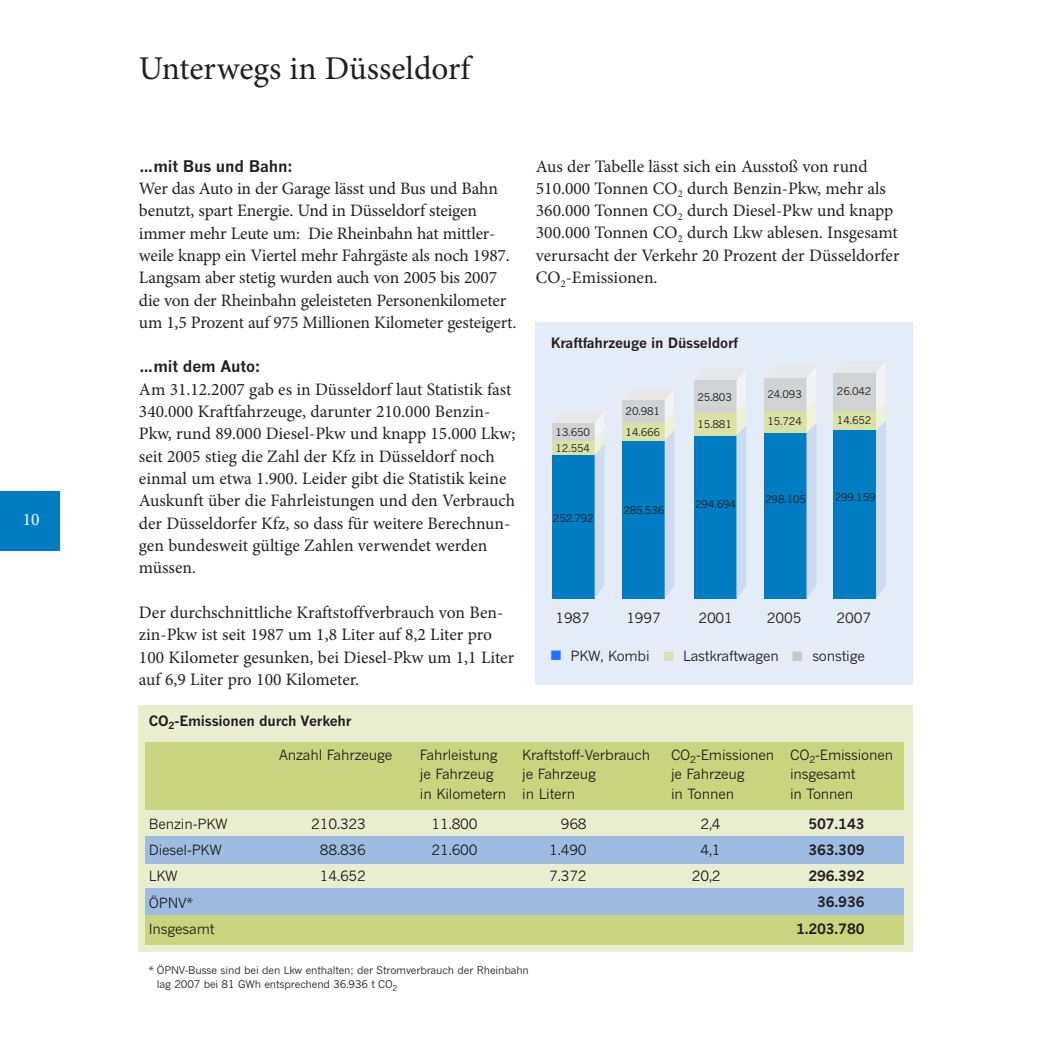
<style>
.page{position:relative;width:1042px;height:1042px;background:#fff}
.page>*{position:absolute;margin:0;border:0;box-sizing:border-box;transform-origin:0 0}
.t1{font:33.25px "Minion Pro";color:#231f20}
.t2{font:17.5px/22.4px "Minion Pro";letter-spacing:-.005em;color:#231f20}
.t3{font:17.5px "Minion Pro";color:#fff}
.t4{font:700 15.75px "News Gothic";letter-spacing:-.015em;color:#231f20}
.t5{font:15.75px "European Pi Three";color:#2471ff}
.t6{font:15.75px "European Pi Three";color:#dddeb4}
.t7{font:15.75px "European Pi Three";color:#c8c8c8}
.t8{font:14px/19.2px "News Gothic";letter-spacing:-.015em;color:#231f20}
.t9{font:700 14px "News Gothic";letter-spacing:-.015em;color:#231f20}
.t10{font:10.5px/14px "News Gothic";letter-spacing:-.015em;color:#231f20}
</style>
<div class="page">
<div style="left:0;top:491px;width:60px;height:60px;background:#007cc2"></div>
<div style="left:139px;top:704px;width:774px;height:247px;background:#eaeed0"></div>
<div style="left:145px;top:742px;width:759px;height:67px;background:#cad37d"></div>
<div style="left:145px;top:836px;width:759px;height:27px;background:#9ebce2"></div>
<div style="left:145px;top:888px;width:759px;height:27px;background:#9ebce2"></div>
<div style="left:145px;top:915px;width:759px;height:29px;background:#cad37d"></div>
<div style="left:536px;top:322px;width:377px;height:363px;background:#e4ecf7"></div>
<svg style="left:552px;top:411px;width:52px;height:187px;background:#4e9fcb"></svg>
<svg style="left:622px;top:388px;width:52px;height:211px;background:#50a0ca"></svg>
<svg style="left:694px;top:368px;width:52px;height:231px;background:#5ba5cb"></svg>
<svg style="left:764px;top:366px;width:52px;height:233px;background:#59a4cb"></svg>
<svg style="left:834px;top:361px;width:52px;height:238px;background:#5ba5cc"></svg>
<p class="t3" style="left:23px;top:512px;width:18px">10</p>
<h2 class="t1" style="left:139px;top:55px;width:333px">Unterwegs in Düsseldorf</h2>
<h3 class="t4" style="left:139px;top:160px;width:156px">…mit Bus und Bahn:</h3>
<p class="t2" style="left:139px;top:179px;width:379px">Wer das Auto in der Garage lässt und Bus und Bahn benutzt, spart Energie. Und in Düsseldorf steigen immer mehr Leute um: Die Rheinbahn hat mittler&shy;weile knapp ein Viertel mehr Fahrgäste als noch 1987.<br>Langsam aber stetig wurden auch von 2005 bis 2007 die von der Rheinbahn geleisteten Personenkilometer um 1,5 Prozent auf 975 Millionen Kilometer gesteigert.</p>
<h3 class="t4" style="left:139px;top:360px;width:123px">…mit dem Auto:</h3>
<p class="t2" style="left:139px;top:380px;width:378px">Am 31.12.2007 gab es in Düsseldorf laut Statistik fast 340.000 Kraftfahrzeuge, darunter 210.000 Benzin-Pkw, rund 89.000 Diesel-Pkw und knapp 15.000 Lkw; seit 2005 stieg die Zahl der Kfz in Düsseldorf noch einmal um etwa 1.900. Leider gibt die Statistik keine Auskunft über die Fahrleistungen und den Verbrauch der Düsseldorfer Kfz, so dass für weitere Berechnun&shy;gen bundesweit gültige Zahlen verwendet werden müssen.</p>
<p class="t2" style="left:139px;top:603px;width:377px">Der durchschnittliche Kraftstoffverbrauch von Ben&shy;zin-Pkw ist seit 1987 um 1,8 Liter auf 8,2 Liter pro 100 Kilometer gesunken, bei Diesel-Pkw um 1,1 Liter auf 6,9 Liter pro 100 Kilometer.</p>
<p class="t2" style="left:536px;top:156px;width:365px">Aus der Tabelle lässt sich ein Ausstoß von rund 510.000 Tonnen CO<sub>2</sub> durch Benzin-Pkw, mehr als 360.000 Tonnen CO<sub>2</sub> durch Diesel-Pkw und knapp 300.000 Tonnen CO<sub>2</sub> durch Lkw ablesen. Insgesamt verursacht der Verkehr 20 Prozent der Düsseldorfer CO<sub>2</sub>-Emissionen.</p>
<h4 class="t9" style="left:551px;top:337px;width:189px">Kraftfahrzeuge in Düsseldorf</h4>
<p class="t10" style="left:555px;top:426px;width:36px">13.650</p>
<p class="t10" style="left:555px;top:442px;width:36px">12.554</p>
<p class="t10" style="left:553px;top:512px;width:42px">252.792</p>
<p class="t10" style="left:625px;top:405px;width:36px">20.981</p>
<p class="t10" style="left:625px;top:426px;width:36px">14.666</p>
<p class="t10" style="left:623px;top:504px;width:42px">285.536</p>
<p class="t10" style="left:697px;top:391px;width:36px">25.803</p>
<p class="t10" style="left:767px;top:388px;width:36px">24.093</p>
<p class="t10" style="left:837px;top:385px;width:36px">26.042</p>
<p class="t10" style="left:697px;top:418px;width:36px">15.881</p>
<p class="t10" style="left:767px;top:415px;width:36px">15.724</p>
<p class="t10" style="left:837px;top:414px;width:36px">14.652</p>
<p class="t10" style="left:695px;top:498px;width:42px">294.694</p>
<p class="t10" style="left:765px;top:493px;width:42px">298.105</p>
<p class="t10" style="left:834px;top:491px;width:42px">299.159</p>
<p class="t8" style="left:555px;top:610px;width:36px">1987</p>
<p class="t8" style="left:626px;top:610px;width:36px">1997</p>
<p class="t8" style="left:698px;top:610px;width:36px">2001</p>
<p class="t8" style="left:767px;top:610px;width:36px">2005</p>
<p class="t8" style="left:836px;top:610px;width:36px">2007</p>
<p class="t8" style="left:570px;top:648px;width:81px">PKW, Kombi</p>
<p class="t5" style="left:551px;top:644px;width:12px">K</p>
<p class="t6" style="left:663px;top:645px;width:12px">K</p>
<p class="t7" style="left:792px;top:645px;width:12px">K</p>
<p class="t8" style="left:683px;top:648px;width:97px">Lastkraftwagen</p>
<p class="t8" style="left:812px;top:648px;width:54px">sonstige</p>
<h4 class="t9" style="left:149px;top:715px;width:204px">CO<sub>2</sub>-Emissionen durch Verkehr</h4>
<p class="t8" style="left:279px;top:747px;width:115px">Anzahl Fahrzeuge</p>
<p class="t8" style="left:420px;top:747px;width:88px">Fahrleistung je Fahrzeug in Kilometern</p>
<p class="t8" style="left:522px;top:747px;width:129px">Kraftstoff-Verbrauch je Fahrzeug<br>in Litern</p>
<p class="t8" style="left:671px;top:747px;width:105px">CO<sub>2</sub>-Emissionen je Fahrzeug<br>in Tonnen</p>
<p class="t8" style="left:790px;top:747px;width:105px">CO<sub>2</sub>-Emissionen insgesamt<br>in Tonnen</p>
<p class="t8" style="left:149px;top:815px;width:80px">Benzin-PKW</p>
<p class="t8" style="left:311px;top:815px;width:56px">210.323</p>
<p class="t8" style="left:431px;top:815px;width:48px">11.800</p>
<p class="t8" style="left:561px;top:815px;width:27px">968</p>
<p class="t8" style="left:700px;top:815px;width:22px">2,4</p>
<p class="t9" style="left:808px;top:818px;width:58px">507.143</p>
<p class="t8" style="left:149px;top:842px;width:75px">Diesel-PKW</p>
<p class="t8" style="left:320px;top:841px;width:48px">88.836</p>
<p class="t8" style="left:431px;top:841px;width:48px">21.600</p>
<p class="t8" style="left:549px;top:841px;width:39px">1.490</p>
<p class="t8" style="left:700px;top:841px;width:22px">4,1</p>
<p class="t9" style="left:808px;top:844px;width:58px">363.309</p>
<p class="t8" style="left:149px;top:868px;width:30px">LKW</p>
<p class="t8" style="left:320px;top:868px;width:48px">14.652</p>
<p class="t8" style="left:549px;top:868px;width:39px">7.372</p>
<p class="t8" style="left:692px;top:868px;width:30px">20,2</p>
<p class="t9" style="left:808px;top:870px;width:58px">296.392</p>
<p class="t8" style="left:149px;top:894px;width:46px">ÖPNV*</p>
<p class="t9" style="left:817px;top:897px;width:49px">36.936</p>
<p class="t8" style="left:149px;top:920px;width:67px">Insgesamt</p>
<p class="t9" style="left:796px;top:923px;width:70px">1.203.780</p>
<p class="t10" style="left:157px;top:964px;width:373px;text-indent:-8px">* ÖPNV-Busse sind bei den Lkw enthalten; der Stromverbrauch der Rheinbahn lag 2007 bei 81 GWh entsprechend 36.936 t CO<sub>2</sub></p>
</div>
